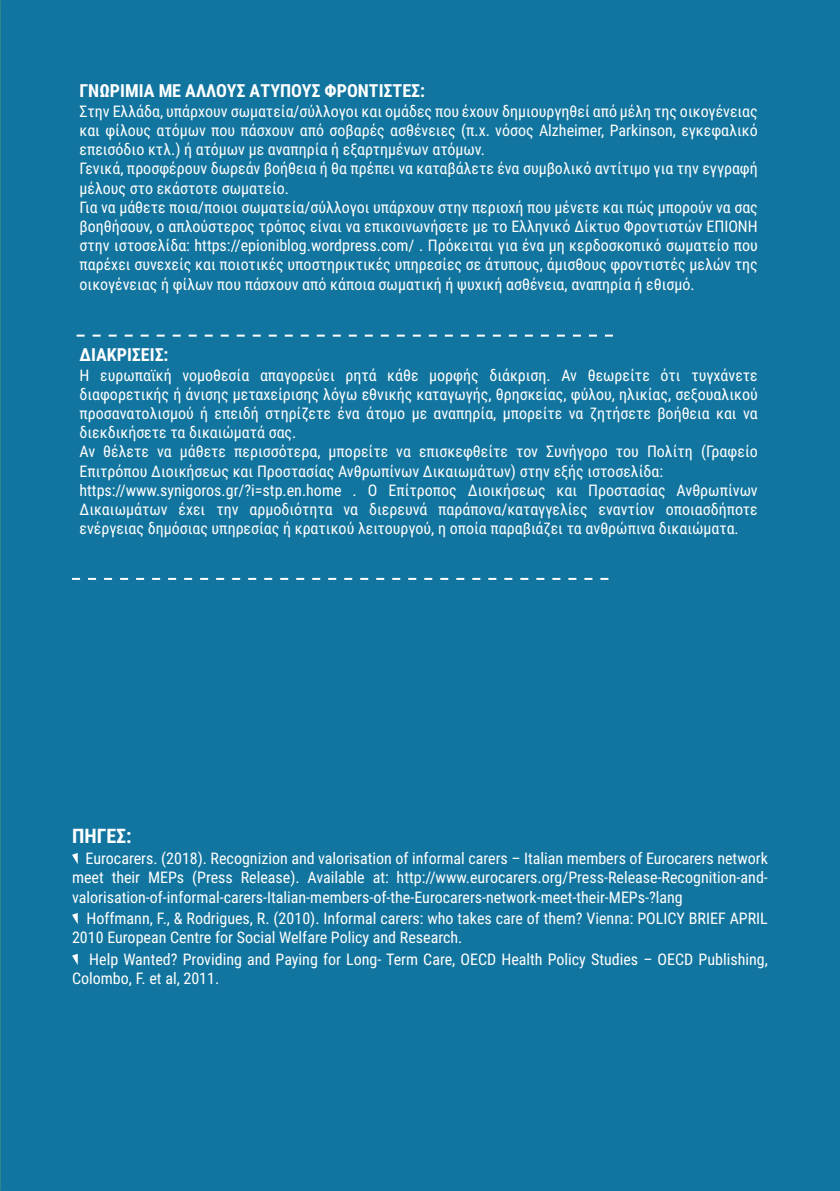
<style>
.page{position:relative;width:840px;height:1191px;background:#fff}
.page>*{position:absolute;margin:0;border:0;box-sizing:border-box;transform-origin:0 0}
.t1{font:700 20px "Roboto Condensed";color:#fff}
.t2{font:700 18px "Roboto Condensed";color:#fff}
.t3{font:16px/19.2px "Roboto Condensed";color:#fff}
</style>
<div class="page">
<div style="left:0;top:0;width:839px;height:1191px;background:#12759f"></div>
<svg style="left:72px;top:853px;width:6px;height:11px"></svg>
<svg style="left:72px;top:913px;width:6px;height:11px"></svg>
<svg style="left:72px;top:953px;width:6px;height:12px"></svg>
<svg style="left:77px;top:334px;width:535px;height:2px"></svg>
<svg style="left:72px;top:578px;width:536px;height:2px"></svg>
<p class="t2" style="left:79px;top:78px;width:347px">ΓΝΩΡΙΜΊΑ ΜΕ ΆΛΛΟΥΣ ΆΤΥΠΟΥΣ ΦΡΟΝΤΙΣΤΈΣ:</p>
<p class="t3" style="left:79px;top:101px;width:679px">Στην Ελλάδα, υπάρχουν σωματεία/σύλλογοι και ομάδες που έχουν δημιουργηθεί από μέλη της οικογένειας και φίλους ατόμων που πάσχουν από σοβαρές ασθένειες (π.χ. νόσος Alzheimer, Parkinson, εγκεφαλικό επεισόδιο κτλ.) ή ατόμων με αναπηρία ή εξαρτημένων ατόμων.<br>Γενικά, προσφέρουν δωρεάν βοήθεια ή θα πρέπει να καταβάλετε ένα συμβολικό αντίτιμο για την εγγραφή μέλους στο εκάστοτε σωματείο.<br>Για να μάθετε ποια/ποιοι σωματεία/σύλλογοι υπάρχουν στην περιοχή που μένετε και πώς μπορούν να σας βοηθήσουν, ο απλούστερος τρόπος είναι να επικοινωνήσετε με το Ελληνικό Δίκτυο Φροντιστών ΕΠΙΟΝΗ στην ιστοσελίδα: https://epioniblog.wordpress.com/ . Πρόκειται για ένα μη κερδοσκοπικό σωματείο που παρέχει συνεχείς και ποιοτικές υποστηρικτικές υπηρεσίες σε άτυπους, άμισθους φροντιστές μελών της οικογένειας ή φίλων που πάσχουν από κάποια σωματική ή ψυχική ασθένεια, αναπηρία ή εθισμό.</p>
<p class="t2" style="left:79px;top:342px;width:90px">ΔΙΑΚΡΊΣΕΙΣ:</p>
<p class="t3" style="left:79px;top:365px;width:679px">Η ευρωπαϊκή νομοθεσία απαγορεύει ρητά κάθε μορφής διάκριση. Αν θεωρείτε ότι τυγχάνετε διαφορετικής ή άνισης μεταχείρισης λόγω εθνικής καταγωγής, θρησκείας, φύλου, ηλικίας, σεξουαλικού προσανατολισμού ή επειδή στηρίζετε ένα άτομο με αναπηρία, μπορείτε να ζητήσετε βοήθεια και να διεκδικήσετε τα δικαιώματά σας.<br>Αν θέλετε να μάθετε περισσότερα, μπορείτε να επισκεφθείτε τον Συνήγορο του Πολίτη (Γραφείο Επιτρόπου Διοικήσεως και Προστασίας Ανθρωπίνων Δικαιωμάτων) στην εξής ιστοσελίδα: https://www.synigoros.gr/?i=stp.en.home . Ο Επίτροπος Διοικήσεως και Προστασίας Ανθρωπίνων Δικαιωμάτων έχει την αρμοδιότητα να διερευνά παράπονα/καταγγελίες εναντίον οποιασδήποτε ενέργειας δημόσιας υπηρεσίας ή κρατικού λειτουργού, η οποία παραβιάζει τα ανθρώπινα δικαιώματα.</p>
<p class="t1" style="left:72px;top:821px;width:61px">ΠΗΓΕΣ:</p>
<p class="t3" style="left:72px;top:848px;width:697px;text-align:justify;text-indent:14px">Eurocarers. (2018). Recognizion and valorisation of informal carers – Italian members of Eurocarers network meet their MEPs (Press Release). Available at: http://www.eurocarers.org/Press-Release-Recognition-and&shy;valorisation-of-informal-carers-Italian-members-of-the-Eurocarers-network-meet-their-MEPs-?lang</p>
<p class="t3" style="left:72px;top:908px;width:697px;text-indent:14px">Hoffmann, F., &amp; Rodrigues, R. (2010). Informal carers: who takes care of them? Vienna: POLICY BRIEF APRIL<br>2010 European Centre for Social Welfare Policy and Research.</p>
<p class="t3" style="left:72px;top:949px;width:697px;text-indent:17px">Help Wanted? Providing and Paying for Long- Term Care, OECD Health Policy Studies – OECD Publishing,<br>Colombo, F. et al, 2011.</p>
</div>
